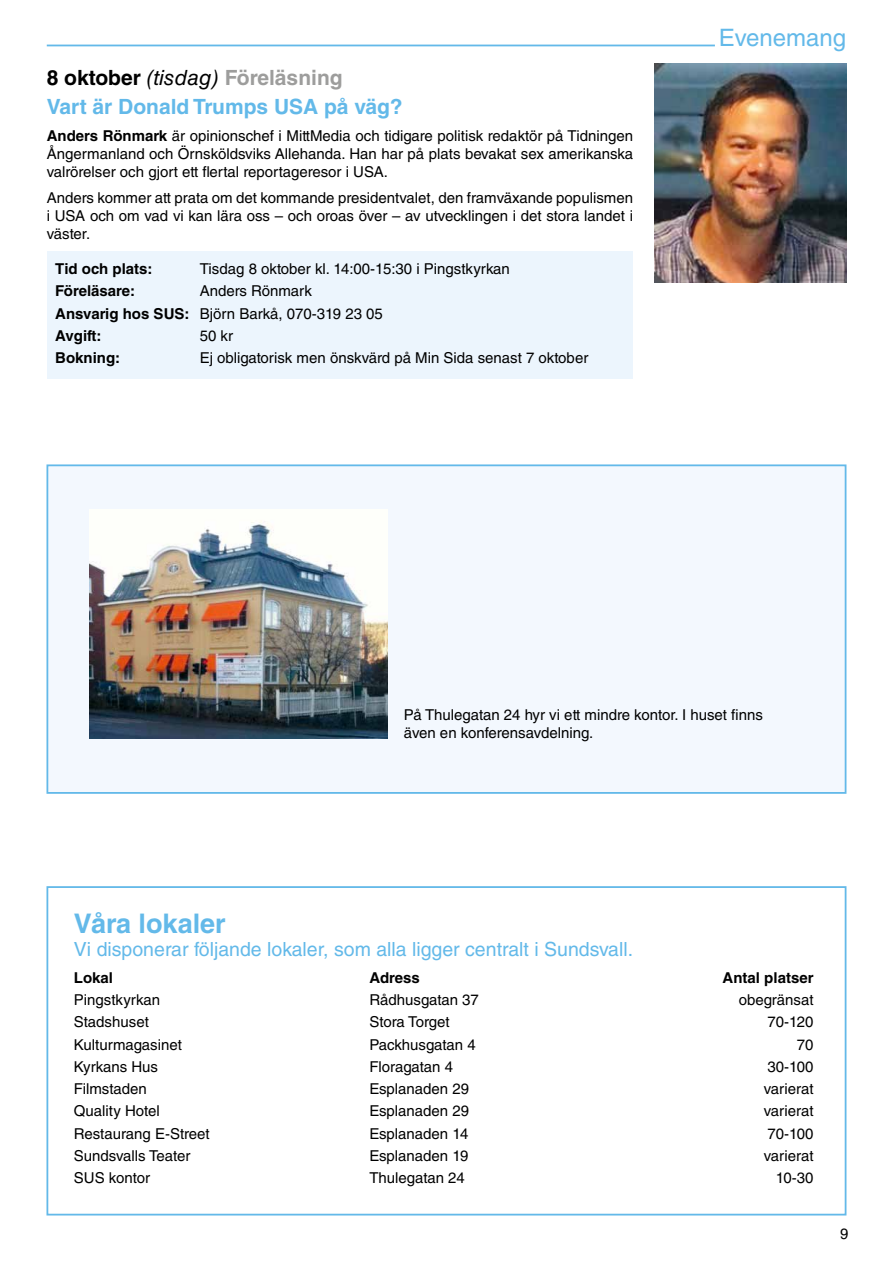
<style>
.page{position:relative;width:893px;height:1263px;background:#fff}
.page>*{position:absolute;margin:0;border:0;box-sizing:border-box;transform-origin:0 0}
.t1{font:700 27px "Helvetica LT Std";color:#63b9e9}
.t2{font:24px "Helvetica LT Std";color:#63b9e9}
.t3{font:700 21px/29.4px "Helvetica LT Std";color:#63b9e9}
.t4{font:19.5px "Helvetica LT Std";color:#63b9e9}
.t5{font:15px/18px "Helvetica LT Std";color:#000;text-align:justify}
.t6{font:700 15px "Helvetica LT Std";color:#000}
.s1{color:#000}
.s2{font-weight:400;font-style:italic;color:#000}
.s3{color:#9d9d9c}
.s4{font-weight:700}
</style>
<div class="page">
<div style="left:46px;top:464px;width:800px;height:330px;background:#f3f8fe;border:2px solid #63b9e9"></div>
<div style="left:47px;top:252px;width:586px;height:127px;background:#ecf5fd"></div>
<img style="left:655px;top:64px;width:191px;height:219px">
<hr style="left:47px;top:45px;width:668px;height:1px;background:#63b9e9">
<div style="left:46px;top:886px;width:800px;height:329px;border:2px solid #63b9e9"></div>
<img style="left:89px;top:509px;width:298px;height:229px">
<h3 class="t3" style="left:47px;top:62px;width:357px"><span class="s1">8 oktober</span> <span class="s2">(tisdag)</span> <span class="s3">Föreläsning<br></span>Vart är Donald Trumps USA på väg?</h3>
<p class="t5" style="left:47px;top:126px;width:588px"><span class="s4">Anders Rönmark</span> är opinionschef i MittMedia och tidigare politisk redaktör på Tidningen Ångermanland och Örnsköldsviks Allehanda. Han har på plats bevakat sex amerikanska valrörelser och gjort ett flertal reportageresor i USA.</p>
<p class="t5" style="left:47px;top:189px;width:588px">Anders kommer att prata om det kommande presidentvalet, den framväxande populismen i USA och om vad vi kan lära oss – och oroas över – av utvecklingen i det stora landet i väster.</p>
<p class="t6" style="left:55px;top:260px;width:99px">Tid och plats:</p>
<p class="t5" style="left:200px;top:260px;width:312px">Tisdag 8 oktober kl. 14:00-15:30 i Pingstkyrkan</p>
<p class="t6" style="left:55px;top:282px;width:81px">Föreläsare:</p>
<p class="t5" style="left:55px;top:280px;width:329px;line-height:22.2px;text-align:left;text-indent:144px">Anders Rönmark<br><span class="s4">Ansvarig hos SUS:</span> Björn Barkå, 070-319 23 05<br><span class="s4">Avgift:</span></p>
<p class="t5" style="left:200px;top:326px;width:35px">50 kr</p>
<p class="t6" style="left:55px;top:349px;width:66px">Bokning:</p>
<p class="t5" style="left:200px;top:349px;width:390px">Ej obligatorisk men önskvärd på Min Sida senast 7 oktober</p>
<h2 class="t2" style="left:719px;top:24px;width:129px">Evenemang</h2>
<p class="t5" style="left:404px;top:706px;width:360px">På Thulegatan 24 hyr vi ett mindre kontor. I huset finns även en konferensavdelning.</p>
<h1 class="t1" style="left:74px;top:907px;width:153px">Våra lokaler</h1>
<h3 class="t4" style="left:74px;top:938px;width:561px">Vi disponerar följande lokaler, som alla ligger centralt i Sundsvall.</h3>
<p class="t6" style="left:74px;top:968px;width:41px">Lokal</p>
<p class="t6" style="left:369px;top:968px;width:52px">Adress</p>
<p class="t6" style="left:723px;top:968px;width:92px">Antal platser</p>
<p class="t5" style="left:74px;top:991px;width:88px">Pingstkyrkan</p>
<p class="t5" style="left:369px;top:991px;width:111px">Rådhusgatan 37</p>
<p class="t5" style="left:739px;top:991px;width:76px">obegränsat</p>
<p class="t5" style="left:74px;top:1013px;width:76px">Stadshuset</p>
<p class="t5" style="left:369px;top:1013px;width:82px">Stora Torget</p>
<p class="t5" style="left:767px;top:1013px;width:48px">70-120</p>
<p class="t5" style="left:74px;top:1035px;width:110px">Kulturmagasinet</p>
<p class="t5" style="left:369px;top:1035px;width:108px">Packhusgatan 4</p>
<p class="t5" style="left:797px;top:1035px;width:18px">70</p>
<p class="t5" style="left:74px;top:1057px;width:86px">Kyrkans Hus</p>
<p class="t5" style="left:369px;top:1057px;width:85px">Floragatan 4</p>
<p class="t5" style="left:768px;top:1057px;width:47px">30-100</p>
<p class="t5" style="left:74px;top:1080px;width:74px">Filmstaden</p>
<p class="t5" style="left:369px;top:1080px;width:101px">Esplanaden 29</p>
<p class="t5" style="left:764px;top:1080px;width:51px">varierat</p>
<p class="t5" style="left:74px;top:1102px;width:87px">Quality Hotel</p>
<p class="t5" style="left:369px;top:1102px;width:101px">Esplanaden 29</p>
<p class="t5" style="left:764px;top:1102px;width:51px">varierat</p>
<p class="t5" style="left:74px;top:1124px;width:137px">Restaurang E-Street</p>
<p class="t5" style="left:369px;top:1124px;width:101px">Esplanaden 14</p>
<p class="t5" style="left:768px;top:1124px;width:47px">70-100</p>
<p class="t5" style="left:74px;top:1146px;width:118px">Sundsvalls Teater</p>
<p class="t5" style="left:369px;top:1146px;width:101px">Esplanaden 19</p>
<p class="t5" style="left:764px;top:1146px;width:51px">varierat</p>
<p class="t5" style="left:74px;top:1169px;width:78px">SUS kontor</p>
<p class="t5" style="left:369px;top:1169px;width:97px">Thulegatan 24</p>
<p class="t5" style="left:776px;top:1169px;width:39px">10-30</p>
<p class="t5" style="left:840px;top:1224px;width:10px">9</p>
</div>
